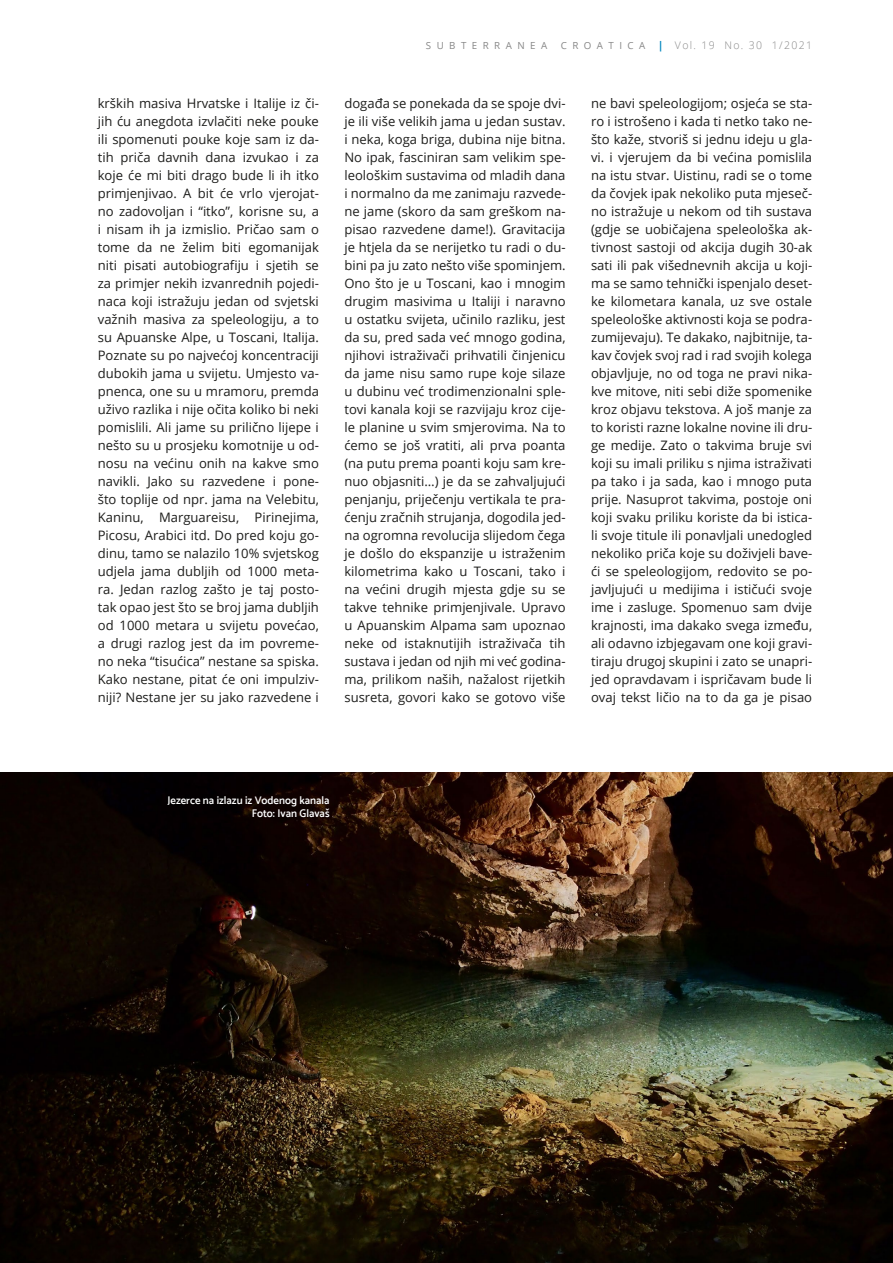
<style>
.page{position:relative;width:893px;height:1263px;background:#fff}
.page>*{position:absolute;margin:0;border:0;box-sizing:border-box;transform-origin:0 0}
.t1{font:13.05px/18px "Open Sans";color:#1d1d1b;text-align:justify}
.t2{font:600 11.1px/13.4px "Catamaran";color:#fff;text-align:right}
.t3{font:300 10.5px "Open Sans";letter-spacing:.13em;color:#878787}
.t4{font:9.75px "Open Sans";letter-spacing:.56em;color:#878787}
.s1{font-weight:400;font-size:9.75px}
.s2{font-weight:700;color:#0086be}
</style>
<div class="page">
<img style="left:0;top:773px;width:893px;height:490px">
<p class="t4" style="left:426px;top:39px;width:123px">SUBTERRANEA</p>
<p class="t3" style="left:561px;top:38px;width:253px"><span class="s1">C R O A T I C A</span> <span class="s2">|</span> Vol. 19 No. 30 1/2021</p>
<p class="t1" style="left:98px;top:94px;width:223px">krških masiva Hrvatske i Italije iz či&shy;jih ću anegdota izvlačiti neke pouke ili spomenuti pouke koje sam iz da&shy;tih priča davnih dana izvukao i za koje će mi biti drago bude li ih itko primjenjivao. A bit će vrlo vjerojat&shy;no zadovoljan i “itko”, korisne su, a i nisam ih ja izmislio. Pričao sam o tome da ne želim biti egomanijak niti pisati autobiografiju i sjetih se za primjer nekih izvanrednih pojedi&shy;naca koji istražuju jedan od svjetski važnih masiva za speleologiju, a to su Apuanske Alpe, u Toscani, Italija.<br>Poznate su po najvećoj koncentraciji dubokih jama u svijetu. Umjesto va&shy;pnenca, one su u mramoru, premda uživo razlika i nije očita koliko bi neki pomislili. Ali jame su prilično lijepe i nešto su u prosjeku komotnije u od&shy;nosu na većinu onih na kakve smo navikli. Jako su razvedene i pone&shy;što toplije od npr. jama na Velebitu, Kaninu, Marguareisu, Pirinejima, Picosu, Arabici itd. Do pred koju go&shy;dinu, tamo se nalazilo 10% svjetskog udjela jama dubljih od 1000 meta&shy;ra. Jedan razlog zašto je taj posto&shy;tak opao jest što se broj jama dubljih od 1000 metara u svijetu povećao, a drugi razlog jest da im povreme&shy;no neka “tisućica” nestane sa spiska.<br>Kako nestane, pitat će oni impulziv&shy;niji? Nestane jer su jako razvedene i</p>
<p class="t1" style="left:344px;top:94px;width:223px">događa se ponekada da se spoje dvi&shy;je ili više velikih jama u jedan sustav. i neka, koga briga, dubina nije bitna.<br>No ipak, fasciniran sam velikim spe&shy;leološkim sustavima od mladih dana i normalno da me zanimaju razvede&shy;ne jame (skoro da sam greškom na&shy;pisao razvedene dame!). Gravitacija je htjela da se nerijetko tu radi o du&shy;bini pa ju zato nešto više spominjem.<br>Ono što je u Toscani, kao i mnogim drugim masivima u Italiji i naravno u ostatku svijeta, učinilo razliku, jest da su, pred sada već mnogo godina, njihovi istraživači prihvatili činjenicu da jame nisu samo rupe koje silaze u dubinu već trodimenzionalni sple&shy;tovi kanala koji se razvijaju kroz cije&shy;le planine u svim smjerovima. Na to ćemo se još vratiti, ali prva poanta (na putu prema poanti koju sam kre&shy;nuo objasniti…) je da se zahvaljujući penjanju, priječenju vertikala te pra&shy;ćenju zračnih strujanja, dogodila jed&shy;na ogromna revolucija slijedom čega je došlo do ekspanzije u istraženim kilometrima kako u Toscani, tako i na većini drugih mjesta gdje su se takve tehnike primjenjivale. Upravo u Apuanskim Alpama sam upoznao neke od istaknutijih istraživača tih sustava i jedan od njih mi već godina&shy;ma, prilikom naših, nažalost rijetkih susreta, govori kako se gotovo više</p>
<p class="t1" style="left:591px;top:94px;width:223px">ne bavi speleologijom; osjeća se sta&shy;ro i istrošeno i kada ti netko tako ne&shy;što kaže, stvoriš si jednu ideju u gla&shy;vi. i vjerujem da bi većina pomislila na istu stvar. Uistinu, radi se o tome da čovjek ipak nekoliko puta mjeseč&shy;no istražuje u nekom od tih sustava (gdje se uobičajena speleološka ak&shy;tivnost sastoji od akcija dugih 30-ak sati ili pak višednevnih akcija u koji&shy;ma se samo tehnički ispenjalo deset&shy;ke kilometara kanala, uz sve ostale speleološke aktivnosti koja se podra&shy;zumijevaju). Te dakako, najbitnije, ta&shy;kav čovjek svoj rad i rad svojih kolega objavljuje, no od toga ne pravi nika&shy;kve mitove, niti sebi diže spomenike kroz objavu tekstova. A još manje za to koristi razne lokalne novine ili dru&shy;ge medije. Zato o takvima bruje svi koji su imali priliku s njima istraživati pa tako i ja sada, kao i mnogo puta prije. Nasuprot takvima, postoje oni koji svaku priliku koriste da bi istica&shy;li svoje titule ili ponavljali unedogled nekoliko priča koje su doživjeli bave&shy;ći se speleologijom, redovito se po&shy;javljujući u medijima i ističući svoje ime i zasluge. Spomenuo sam dvije krajnosti, ima dakako svega između, ali odavno izbjegavam one koji gravi&shy;tiraju drugoj skupini i zato se unapri&shy;jed opravdavam i ispričavam bude li ovaj tekst ličio na to da ga je pisao</p>
<p class="t2" style="left:168px;top:793px;width:164px">Jezerce na izlazu iz Vodenog kanala<br>Foto: Ivan Glavaš</p>
</div>
